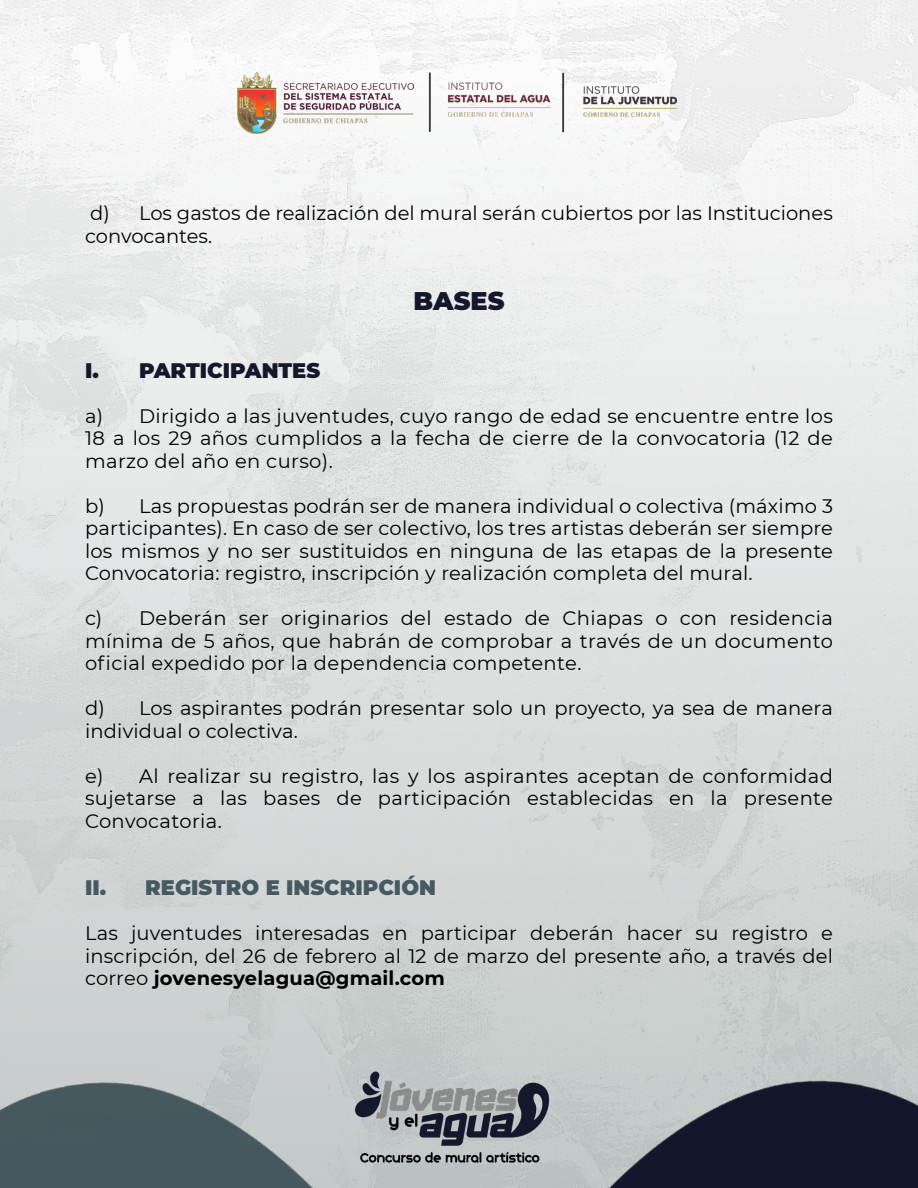
<style>
.page{position:relative;width:918px;height:1188px;background:#fff}
.page>*{position:absolute;margin:0;border:0;box-sizing:border-box;transform-origin:0 0}
.t1{font:900 25.5px "Montserrat";color:#15172d}
.t2{font:900 21px "Montserrat";color:#475961}
.t3{font:900 21px "Montserrat";color:#15172d}
.t4{font:19.5px/22.5px "Montserrat";letter-spacing:.01em;color:#000;text-align:justify}
.s1{font-weight:700}
</style>
<div class="page">
<div style="left:0;top:0;width:918px;height:1188px;background:linear-gradient(to bottom,#f9f9f9,#c1c7c6)"></div>
<img style="left:581px;top:83px;width:98px;height:39px">
<img style="left:445px;top:79px;width:105px;height:43px">
<img style="left:237px;top:72px;width:177px;height:62px">
<hr style="left:429px;top:72px;width:2px;height:60px;background:#373737">
<hr style="left:562px;top:73px;width:2px;height:59px;background:#373737">
<img style="left:588px;top:1012px;width:330px;height:176px">
<img style="left:0;top:975px;width:428px;height:213px">
<img style="left:352px;top:1061px;width:205px;height:115px">
<p class="t4" style="left:85px;top:202px;width:749px">d) Los gastos de realización del mural serán cubiertos por las Instituciones convocantes.</p>
<h1 class="t1" style="left:414px;top:282px;width:92px">BASES</h1>
<p class="t3" style="left:85px;top:355px;width:237px">I. PARTICIPANTES</p>
<p class="t4" style="left:85px;top:404px;width:749px">a) Dirigido a las juventudes, cuyo rango de edad se encuentre entre los 18 a los 29 años cumplidos a la fecha de cierre de la convocatoria (12 de marzo del año en curso).</p>
<p class="t4" style="left:85px;top:494px;width:750px">b) Las propuestas podrán ser de manera individual o colectiva (máximo 3 participantes). En caso de ser colectivo, los tres artistas deberán ser siempre los mismos y no ser sustituidos en ninguna de las etapas de la presente Convocatoria: registro, inscripción y realización completa del mural.</p>
<p class="t4" style="left:85px;top:607px;width:749px">c) Deberán ser originarios del estado de Chiapas o con residencia mínima de 5 años, que habrán de comprobar a través de un documento oficial expedido por la dependencia competente.</p>
<p class="t4" style="left:85px;top:697px;width:749px">d) Los aspirantes podrán presentar solo un proyecto, ya sea de manera individual o colectiva.</p>
<p class="t4" style="left:85px;top:764px;width:749px">e) Al realizar su registro, las y los aspirantes aceptan de conformidad sujetarse a las bases de participación establecidas en la presente Convocatoria.</p>
<p class="t2" style="left:85px;top:872px;width:352px">II. REGISTRO E INSCRIPCIÓN</p>
<p class="t4" style="left:85px;top:922px;width:749px">Las juventudes interesadas en participar deberán hacer su registro e inscripción, del 26 de febrero al 12 de marzo del presente año, a través del correo <span class="s1">jovenesyelagua@gmail.com</span></p>
</div>
